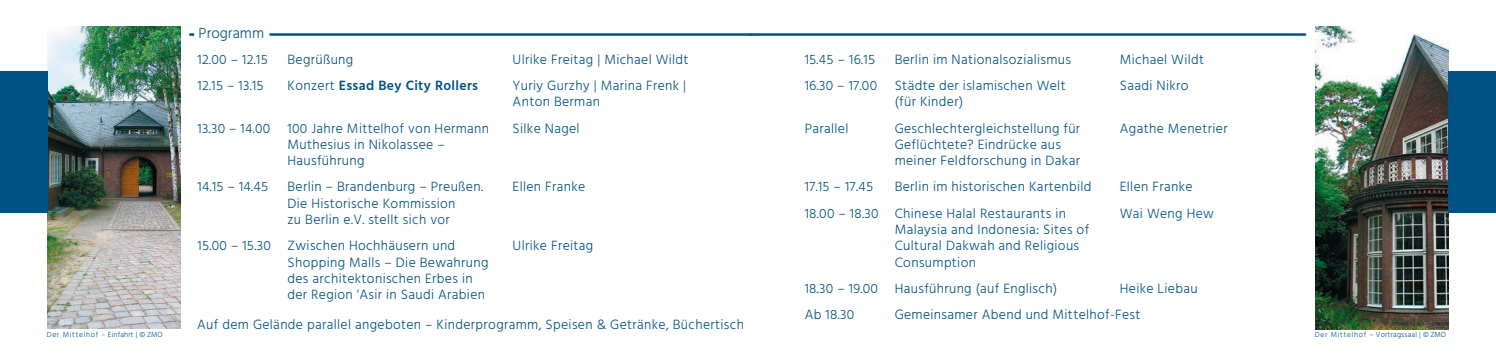
<style>
.page{position:relative;width:1496px;height:355px;background:#fff}
.page>*{position:absolute;margin:0;border:0;box-sizing:border-box;transform-origin:0 0}
.t1{font:300 15px "Hind";color:#005285}
.t2{font:300 13.75px/16.2px "Hind";letter-spacing:.025em;color:#005285}
.t3{font:600 13.75px "Hind";letter-spacing:.025em;color:#005285}
.t4{font:300 7.5px "Hind";letter-spacing:.025em;color:#005285}
.t5{font:300 7.5px "Hind";letter-spacing:.1em;color:#005285}
.s1{font-weight:300}
</style>
<div class="page">
<img style="left:1315px;top:26px;width:133px;height:303px">
<div style="left:1448px;top:71px;width:47px;height:142px;background:#005285"></div>
<img style="left:47px;top:26px;width:134px;height:302px">
<div style="left:0;top:71px;width:47px;height:142px;background:#005285"></div>
<hr style="left:751px;top:33px;width:554px;height:3px;background:#005285">
<hr style="left:190px;top:33px;width:561px;height:3px;background:#005285">
<div style="left:194px;top:23px;width:75px;height:19px;background:#fff"></div>
<p class="t1" style="left:199px;top:23px;width:67px">Programm</p>
<p class="t2" style="left:804px;top:52px;width:72px">15.45 – 16.15</p>
<p class="t2" style="left:894px;top:52px;width:178px">Berlin im Nationalsozialismus</p>
<p class="t2" style="left:1119px;top:52px;width:86px">Michael Wildt</p>
<p class="t2" style="left:804px;top:78px;width:74px">16.30 – 17.00</p>
<p class="t2" style="left:894px;top:78px;width:172px">Städte der islamischen Welt</p>
<p class="t2" style="left:1119px;top:78px;width:70px">Saadi Nikro</p>
<p class="t2" style="left:894px;top:94px;width:70px">(für Kinder)</p>
<p class="t2" style="left:804px;top:121px;width:45px">Parallel</p>
<p class="t2" style="left:894px;top:121px;width:187px">Geschlechtergleichstellung für</p>
<p class="t2" style="left:1119px;top:121px;width:109px">Agathe Menetrier</p>
<p class="t2" style="left:894px;top:137px;width:187px">Geflüchtete? Eindrücke aus meiner Feldforschung in Dakar</p>
<p class="t2" style="left:804px;top:179px;width:70px">17.15 – 17.45</p>
<p class="t2" style="left:894px;top:179px;width:198px">Berlin im historischen Kartenbild</p>
<p class="t2" style="left:1119px;top:179px;width:74px">Ellen Franke</p>
<p class="t2" style="left:804px;top:206px;width:263px">18.00 – 18.30 Chinese Halal Restaurants in</p>
<p class="t2" style="left:1119px;top:206px;width:96px">Wai Weng Hew</p>
<p class="t2" style="left:894px;top:222px;width:196px">Malaysia and Indonesia: Sites of<br>Cultural Dakwah and Religious<br>Consumption</p>
<p class="t2" style="left:804px;top:281px;width:254px">18.30 – 19.00 Hausführung (auf Englisch)</p>
<p class="t2" style="left:1119px;top:281px;width:79px">Heike Liebau</p>
<p class="t2" style="left:804px;top:307px;width:51px">Ab 18.30</p>
<p class="t2" style="left:894px;top:307px;width:247px">Gemeinsamer Abend und Mittelhof-Fest</p>
<p class="t2" style="left:197px;top:52px;width:72px">12.00 – 12.15</p>
<p class="t2" style="left:287px;top:52px;width:67px">Begrüßung</p>
<p class="t2" style="left:512px;top:52px;width:177px">Ulrike Freitag | Michael Wildt</p>
<p class="t2" style="left:197px;top:78px;width:68px">12.15 – 13.15</p>
<p class="t3" style="left:287px;top:77px;width:192px"><span class="s1">Konzert</span> Essad Bey City Rollers</p>
<p class="t2" style="left:512px;top:78px;width:175px">Yuriy Gurzhy | Marina Frenk |<br>Anton Berman</p>
<p class="t2" style="left:197px;top:121px;width:293px">13.30 – 14.00 100 Jahre Mittelhof von Hermann</p>
<p class="t2" style="left:512px;top:121px;width:69px">Silke Nagel</p>
<p class="t2" style="left:287px;top:137px;width:159px">Muthesius in Nikolassee –<br>Hausführung</p>
<p class="t2" style="left:197px;top:179px;width:72px">14.15 – 14.45</p>
<p class="t2" style="left:287px;top:179px;width:197px">Berlin – Brandenburg – Preußen.</p>
<p class="t2" style="left:512px;top:179px;width:74px">Ellen Franke</p>
<p class="t2" style="left:287px;top:196px;width:169px">Die Historische Kommission zu Berlin e.V. stellt sich vor</p>
<p class="t2" style="left:197px;top:238px;width:259px">15.00 – 15.30 Zwischen Hochhäusern und</p>
<p class="t2" style="left:512px;top:238px;width:82px">Ulrike Freitag</p>
<p class="t2" style="left:287px;top:254px;width:202px">Shopping Malls – Die Bewahrung des architektonischen Erbes in der Region ‘Asir in Saudi Arabien</p>
<p class="t2" style="left:197px;top:317px;width:548px">Auf dem Gelände parallel angeboten – Kinderprogramm, Speisen &amp; Getränke, Büchertisch</p>
<p class="t5" style="left:47px;top:328px;width:117px">Der Mittelhof – Einfahrt | © ZMO</p>
<p class="t4" style="left:1314px;top:328px;width:133px">Der Mittelhof – Vortragssaal | © ZMO</p>
</div>
